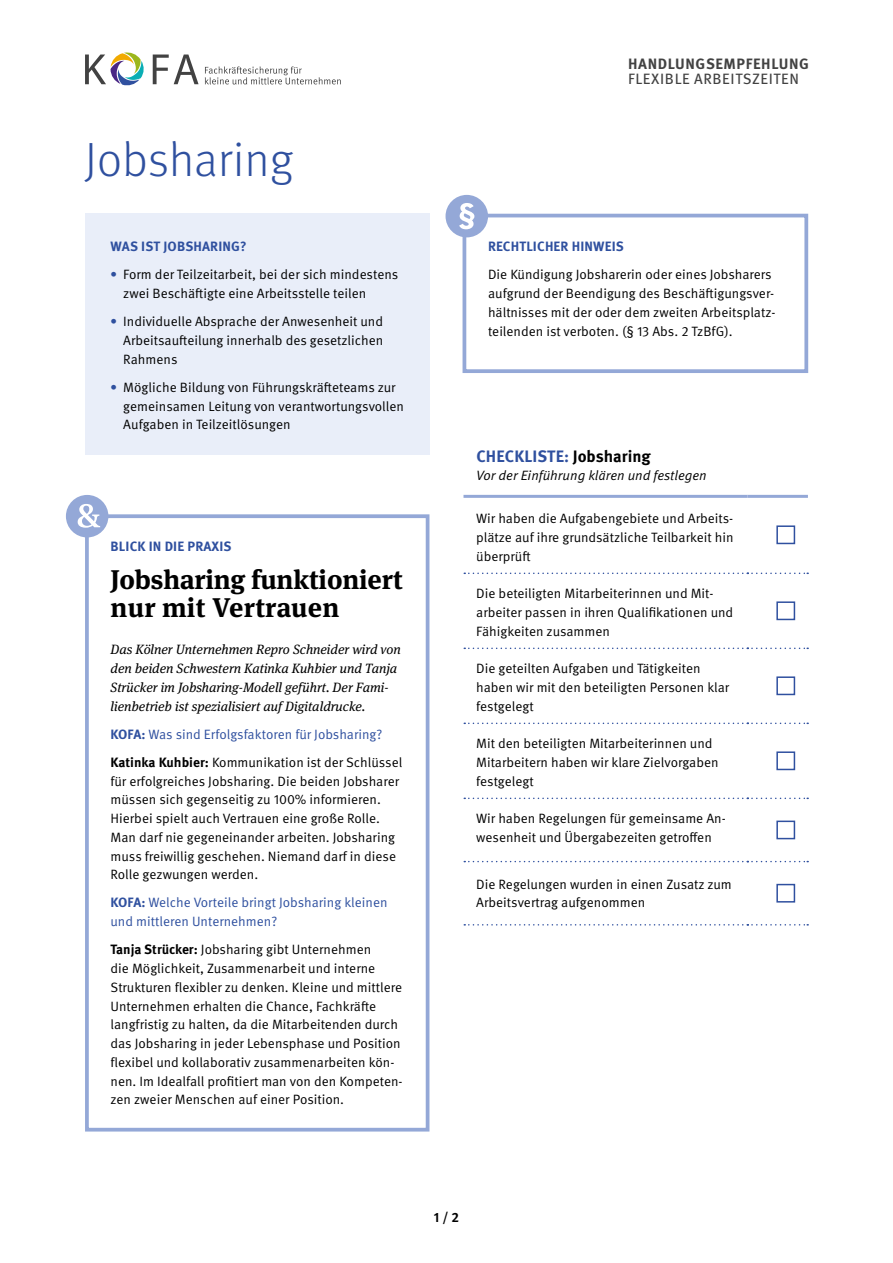
<style>
.page{position:relative;width:893px;height:1263px;background:#fff}
.page>*{position:absolute;margin:0;border:0;box-sizing:border-box;transform-origin:0 0}
.t1{font:300 48px "Meta Pro";letter-spacing:.005em;color:#2f509f}
.t2{font:700 27px/28.2px "Meta Serif Pro";letter-spacing:-.005em;color:#000}
.t3{font:700 16.5px "Meta Pro";color:#2f509f}
.t4{font:15px "Meta Pro";letter-spacing:.04em;color:#424242}
.t5{font:700 15px "Meta Pro";letter-spacing:.04em;color:#424242}
.t6{font:13.5px/18.8px "Meta Pro Norm";color:#000}
.t7{font:italic 13.5px/18.8px "Meta Serif Pro";color:#000}
.t8{font:13.5px/28px "Meta Pro Norm";color:#2f509f}
.t9{font:700 13.5px "Meta Pro";letter-spacing:.01em;color:#2f509f}
.t10{font:13.5px "Meta Pro Norm Ita";color:#000}
.t11{font:700 13.5px "Meta Pro";color:#000}
.s1{font-family:"Meta Pro";font-weight:700;color:#2f509f}
.s2{font-family:"Meta Pro";font-weight:700}
.s3{font-family:"Meta Pro";font-weight:700;color:#000}
.s4{color:#000}
</style>
<div class="page">
<svg style="left:85px;top:52px;width:59px;height:34px"></svg>
<svg style="left:153px;top:55px;width:46px;height:29px"></svg>
<svg style="left:205px;top:66px;width:136px;height:19px"></svg>
<div style="left:85px;top:214px;width:344px;height:241px;background:#e9eef9"></div>
<div style="left:463px;top:214px;width:345px;height:159px;border:4px solid #94a8d7"></div>
<div style="left:446px;top:195px;width:42px;height:42px;background:#94a8d7;border-radius:50%"></div>
<svg style="left:459px;top:203px;width:15px;height:26px"></svg>
<div style="left:85px;top:514px;width:344px;height:617px;border:4px solid #94a8d7"></div>
<svg style="left:464px;top:572px;width:344px;height:2px"></svg>
<svg style="left:464px;top:647px;width:344px;height:2px"></svg>
<svg style="left:464px;top:722px;width:344px;height:2px"></svg>
<svg style="left:464px;top:797px;width:344px;height:2px"></svg>
<svg style="left:464px;top:861px;width:344px;height:1px"></svg>
<svg style="left:464px;top:924px;width:344px;height:1px"></svg>
<hr style="left:463px;top:495px;width:284px;height:3px;background:#94a8d7">
<hr style="left:747px;top:495px;width:61px;height:3px;background:#94a8d7">
<div style="left:776px;top:525px;width:19px;height:19px;border:2px solid #2f509f"></div>
<div style="left:776px;top:601px;width:19px;height:19px;border:2px solid #2f509f"></div>
<div style="left:776px;top:676px;width:19px;height:19px;border:2px solid #2f509f"></div>
<div style="left:776px;top:751px;width:19px;height:19px;border:2px solid #2f509f"></div>
<div style="left:776px;top:820px;width:19px;height:19px;border:2px solid #2f509f"></div>
<div style="left:776px;top:884px;width:19px;height:18px;border:2px solid #2f509f"></div>
<div style="left:66px;top:495px;width:42px;height:42px;background:#94a8d7;border-radius:50%"></div>
<svg style="left:78px;top:504px;width:22px;height:24px"></svg>
<h1 class="t1" style="left:85px;top:125px;width:210px">Jobsharing</h1>
<p class="t9" style="left:111px;top:238px;width:138px">WAS IST JOBSHARING?</p>
<p class="t6" style="left:123px;top:264px;width:277px;text-indent:-13px"><span class="s1">•</span> Form der Teilzeitarbeit, bei der sich mindestens zwei Beschäftigte eine Arbeitsstelle teilen</p>
<p class="t6" style="left:123px;top:311px;width:262px;text-align:justify;text-indent:-13px"><span class="s1">•</span> Individuelle Absprache der Anwesenheit und Arbeitsaufteilung innerhalb des gesetzlichen Rahmens</p>
<p class="t6" style="left:123px;top:377px;width:282px;text-indent:-13px"><span class="s1">•</span> Mögliche Bildung von Führungskräfteteams zur gemeinsamen Leitung von verantwortungsvollen<br>Aufgaben in Teilzeitlösungen</p>
<p class="t9" style="left:111px;top:538px;width:122px">BLICK IN DIE PRAXIS</p>
<h2 class="t2" style="left:111px;top:563px;width:294px">Jobsharing funktioniert nur mit Vertrauen</h2>
<p class="t7" style="left:111px;top:639px;width:292px">Das Kölner Unternehmen Repro Schneider wird von den beiden Schwestern Katinka Kuhbier und Tanja Strücker im Jobsharing-Modell geführt. Der Fami&shy;lienbetrieb ist spezialisiert auf Digitaldrucke.</p>
<p class="t8" style="left:111px;top:719px;width:293px"><span class="s2">KOFA:</span> Was sind Erfolgsfaktoren für Jobsharing?<br><span class="s3">Katinka Kuhbier:</span> <span class="s4">Kommunikation ist der Schlüssel</span></p>
<p class="t6" style="left:111px;top:771px;width:290px">für erfolgreiches Jobsharing. Die beiden Jobsharer müssen sich gegenseitig zu 100% informieren.<br>Hierbei spielt auch Vertrauen eine große Rolle.<br>Man darf nie gegeneinander arbeiten. Jobsharing muss freiwillig geschehen. Niemand darf in diese Rolle gezwungen werden.</p>
<p class="t8" style="left:111px;top:892px;width:279px;line-height:18.8px"><span class="s2">KOFA:</span> Welche Vorteile bringt Jobsharing kleinen und mittleren Unternehmen?</p>
<p class="t6" style="left:111px;top:939px;width:294px"><span class="s2">Tanja Strücker:</span> Jobsharing gibt Unternehmen<br>die Möglichkeit, Zusammenarbeit und interne Strukturen flexibler zu denken. Kleine und mittlere Unternehmen erhalten die Chance, Fachkräfte langfristig zu halten, da die Mitarbeitenden durch das Jobsharing in jeder Lebensphase und Position flexibel und kollaborativ zusammenarbeiten kön&shy;nen. Im Idealfall profitiert man von den Kompeten&shy;zen zweier Menschen auf einer Position.</p>
<p class="t5" style="left:628px;top:54px;width:182px">HANDLUNGSEMPFEHLUNG</p>
<p class="t4" style="left:628px;top:69px;width:172px">FLEXIBLE ARBEITSZEITEN</p>
<p class="t9" style="left:488px;top:238px;width:137px">RECHTLICHER HINWEIS</p>
<p class="t6" style="left:488px;top:264px;width:289px">Die Kündigung Jobsharerin oder eines Jobsharers aufgrund der Beendigung des Beschäftigungsver&shy;hältnisses mit der oder dem zweiten Arbeitsplatz&shy;teilenden ist verboten. (§ 13 Abs. 2 TzBfG).</p>
<p class="t3" style="left:476px;top:445px;width:176px">CHECKLISTE: <span class="s4">Jobsharing</span></p>
<p class="t10" style="left:476px;top:465px;width:232px">Vor der Einführung klären und festlegen</p>
<p class="t6" style="left:476px;top:508px;width:259px;text-align:justify">Wir haben die Aufgabengebiete und Arbeits&shy;plätze auf ihre grundsätzliche Teilbarkeit hin überprüft</p>
<p class="t6" style="left:476px;top:583px;width:259px">Die beteiligten Mitarbeiterinnen und Mit&shy;arbeiter passen in ihren Qualifikationen und<br>Fähigkeiten zusammen</p>
<p class="t6" style="left:476px;top:658px;width:254px">Die geteilten Aufgaben und Tätigkeiten haben wir mit den beteiligten Personen klar festgelegt</p>
<p class="t6" style="left:476px;top:733px;width:244px">Mit den beteiligten Mitarbeiterinnen und<br>Mitarbeitern haben wir klare Zielvorgaben festgelegt</p>
<p class="t6" style="left:476px;top:808px;width:251px">Wir haben Regelungen für gemeinsame An&shy;wesenheit und Übergabezeiten getroffen</p>
<p class="t6" style="left:476px;top:874px;width:257px">Die Regelungen wurden in einen Zusatz zum<br>Arbeitsvertrag aufgenommen</p>
<p class="t11" style="left:434px;top:1209px;width:27px">1 / 2</p>
</div>
